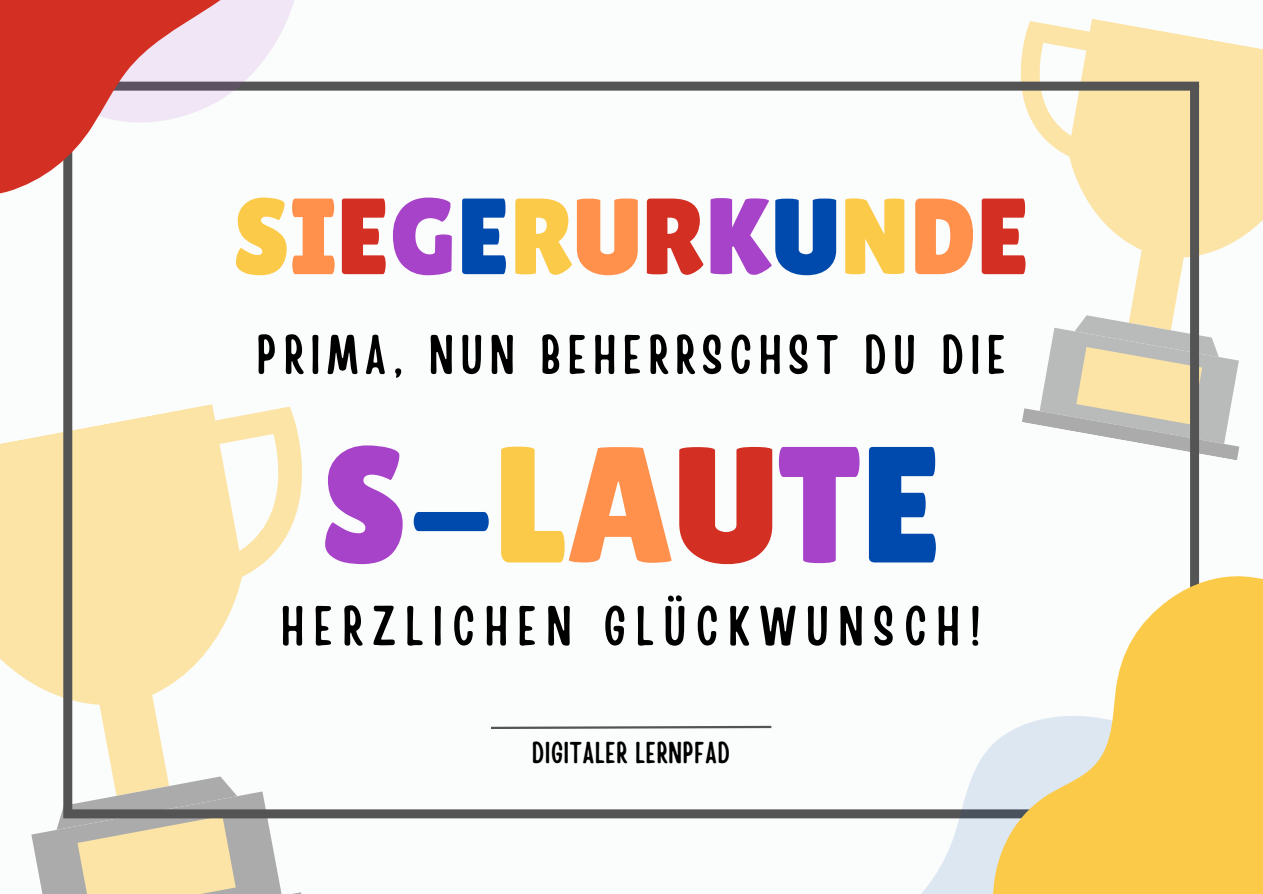
<style>
.page{position:relative;width:1263px;height:894px;background:#fff}
.page>*{position:absolute;margin:0;border:0;box-sizing:border-box;transform-origin:0 0}
.t1{font:164.85px "Lilita One";color:#a643c8}
.t2{font:108px "Lilita One";color:#fbca48}
.t3{font:55.5px "Handy Casual Condensed";letter-spacing:.18em;color:#000}
.t4{font:54.75px "Handy Casual Condensed";letter-spacing:.13em;color:#000}
.t5{font:30px "Handy Casual Condensed";letter-spacing:.025em;color:#000}
.s1{color:#ff914d}
.s2{color:#d32f23}
.s3{color:#a643c8}
.s4{color:#004aad}
.s5{color:#fbca48}
</style>
<div class="page">
<div style="left:0;top:0;width:1263px;height:893px;background:#fbfcfc"></div>
<svg style="left:0;top:404px;width:241px;height:369px;fill:#fbe4a5"></svg>
<svg style="left:198px;top:405px;width:104px;height:177px"></svg>
<svg style="left:31px;top:773px;width:273px;height:120px"></svg>
<svg style="left:1070px;top:19px;width:193px;height:294px;fill:#fbe4a5"></svg>
<svg style="left:1003px;top:20px;width:100px;height:141px"></svg>
<svg style="left:1022px;top:313px;width:217px;height:147px"></svg>
<div style="left:63px;top:91px;width:9px;height:718px;background:#545454"></div>
<div style="left:1190px;top:91px;width:9px;height:718px;background:#545454"></div>
<div style="left:63px;top:82px;width:1136px;height:9px;background:#545454"></div>
<div style="left:63px;top:809px;width:1136px;height:9px;background:#545454"></div>
<svg style="left:491px;top:726px;width:176px;height:3px"></svg>
<svg style="left:0;top:0;width:348px;height:278px"></svg>
<svg style="left:667px;top:725px;width:320px;height:168px"></svg>
<svg style="left:987px;top:526px;width:276px;height:367px;fill:#fbca48"></svg>
<p class="t2" style="left:233px;top:174px;width:798px">S<span class="s1">I</span><span class="s2">E</span><span class="s3">G</span><span class="s4">E</span>R<span class="s1">U</span><span class="s2">R</span><span class="s3">K</span><span class="s4">U</span>N<span class="s1">D</span><span class="s2">E</span></p>
<p class="t4" style="left:257px;top:319px;width:750px">PRIMA, NUN BEHERRSCHST DU DIE</p>
<p class="t1" style="left:320px;top:410px;width:623px">S<span class="s4">-</span><span class="s5">L</span><span class="s1">A</span><span class="s2">U</span>T<span class="s4">E</span></p>
<p class="t3" style="left:281px;top:589px;width:702px">HERZLICHEN GLÜCKWUNSCH!</p>
<p class="t5" style="left:532px;top:732px;width:199px">DIGITALER LERNPFAD</p>
</div>
